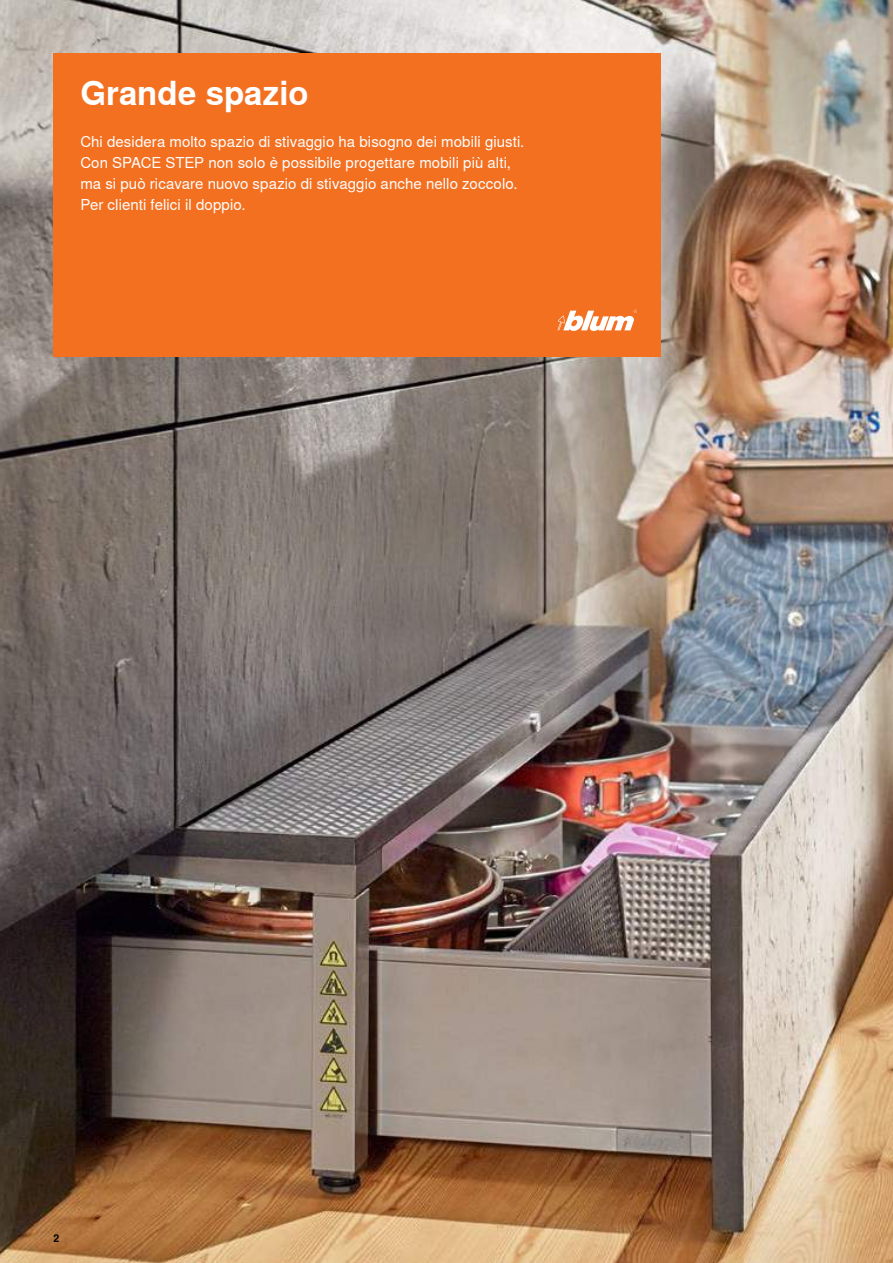
<style>
.page{position:relative;width:893px;height:1263px;background:#fff}
.page>*{position:absolute;margin:0;border:0;box-sizing:border-box;transform-origin:0 0}
.t1{font:700 33px "Nimbus Sans Global";color:#fff}
.t2{font:15px/21px "Nimbus Sans Global";letter-spacing:.005em;color:#fff}
.t3{font:700 10.5px "Nimbus Sans Global";color:#000}
</style>
<div class="page">
<img style="left:0;top:0;width:893px;height:1263px">
<div style="left:54px;top:54px;width:607px;height:303px;background:#f37021"></div>
<svg style="left:557px;top:310px;width:80px;height:21px"></svg>
<h1 class="t1" style="left:80px;top:75px;width:230px">Grande spazio</h1>
<p class="t2" style="left:80px;top:132px;width:445px">Chi desidera molto spazio di stivaggio ha bisogno dei mobili giusti.<br>Con SPACE STEP non solo è possibile progettare mobili più alti, ma si può ricavare nuovo spazio di stivaggio anche nello zoccolo.<br>Per clienti felici il doppio.</p>
<p class="t3" style="left:54px;top:1232px;width:7px">2</p>
</div>
